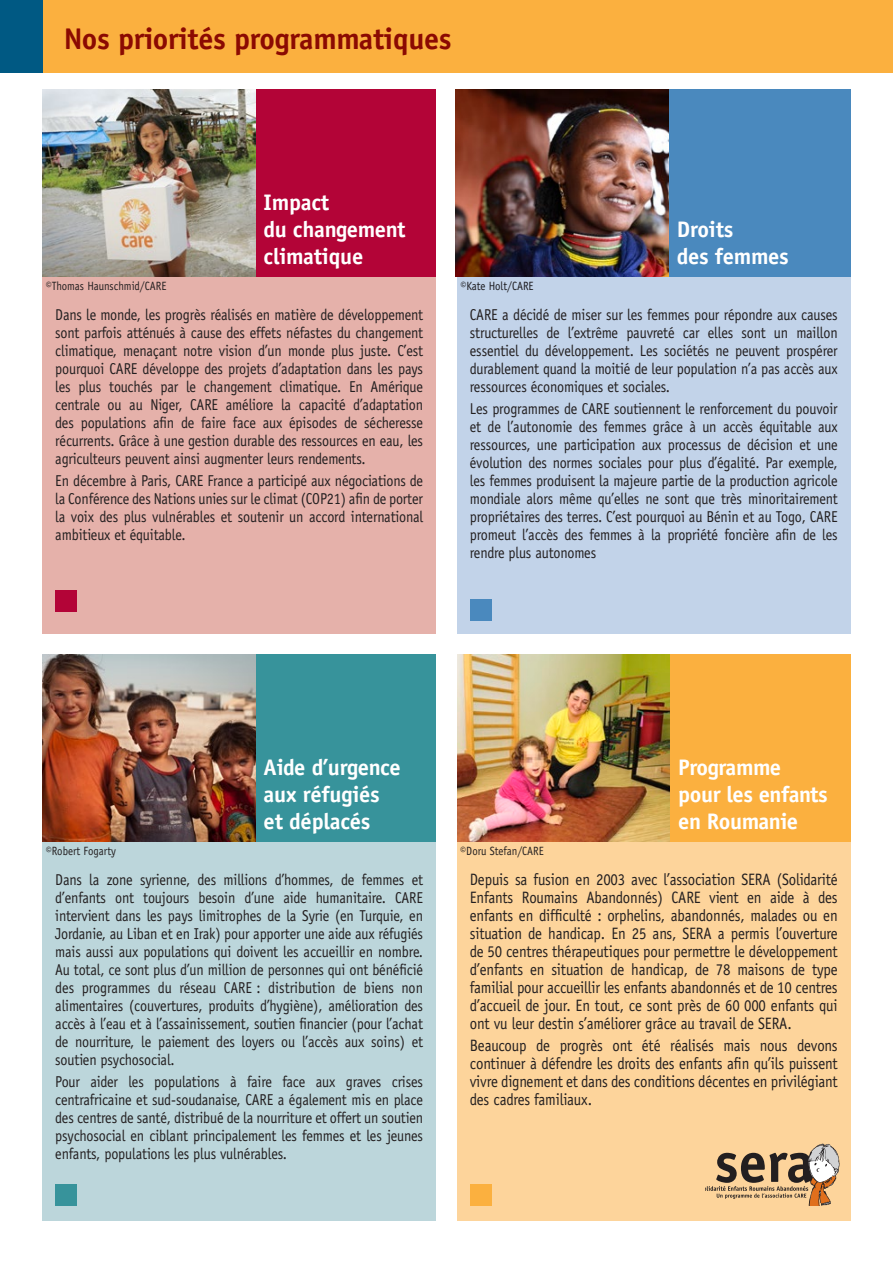
<style>
.page{position:relative;width:893px;height:1263px;background:#fff}
.page>*{position:absolute;margin:0;border:0;box-sizing:border-box;transform-origin:0 0}
.t1{font:700 30px "Officina Sans LT";letter-spacing:-.01em;color:#8b0a02}
.t2{font:700 22.5px/27px "Officina Sans LT";letter-spacing:-.01em;color:#fff}
.Body{font:16.5px/18px "Officina Sans LT";letter-spacing:-.01em;color:#231f20;text-align:justify;scale:.9 1}
.Body-2{font:15.75px/18px "Officina Sans LT";letter-spacing:-.01em;color:#231f20;text-align:justify;scale:.9 1}
.t3{font:12px "Officina Sans LT";color:#231f20;scale:.9 1}
</style>
<div class="page">
<div style="left:43px;top:276px;width:393px;height:358px;background:#e5b1aa"></div>
<div style="left:55px;top:591px;width:22px;height:21px;background:#b30437"></div>
<div style="left:457px;top:276px;width:393px;height:358px;background:#c2d3e9"></div>
<div style="left:470px;top:599px;width:21px;height:21px;background:#4a89be"></div>
<div style="left:43px;top:842px;width:393px;height:378px;background:#bcd6db"></div>
<div style="left:55px;top:1184px;width:22px;height:22px;background:#37939b"></div>
<div style="left:457px;top:842px;width:393px;height:378px;background:#fdd49b"></div>
<div style="left:470px;top:1184px;width:21px;height:22px;background:#fbb03f"></div>
<div style="left:43px;top:0;width:850px;height:72px;background:#fbb03f"></div>
<div style="left:533px;top:655px;width:317px;height:187px;background:#fbb03f"></div>
<img style="left:457px;top:655px;width:213px;height:187px">
<div style="left:0;top:0;width:43px;height:72px;background:#005983"></div>
<svg style="left:705px;top:1144px;width:134px;height:62px"></svg>
<div style="left:119px;top:89px;width:317px;height:187px;background:#b30437"></div>
<img style="left:43px;top:89px;width:212px;height:187px">
<div style="left:118px;top:655px;width:318px;height:187px;background:#37939b"></div>
<img style="left:43px;top:655px;width:212px;height:187px">
<div style="left:539px;top:89px;width:311px;height:187px;background:#4a89be"></div>
<img style="left:456px;top:89px;width:212px;height:187px">
<p class="t1" style="left:64px;top:20px;width:389px">Nos priorités programmatiques</p>
<p class="t3" style="left:46px;top:279px;width:136px">©Thomas Haunschmid/CARE</p>
<p class="t2" style="left:264px;top:188px;width:143px">Impact<br>du changement climatique</p>
<p class="Body-2" style="left:55px;top:305px;width:410px">Dans le monde, les progrès réalisés en matière de développement sont parfois atténués à cause des effets néfastes du changement climatique, menaçant notre vision d’un monde plus juste. C’est pourquoi CARE développe des projets d’adaptation dans les pays les plus touchés par le changement climatique. En Amérique centrale ou au Niger, CARE améliore la capacité d’adaptation des populations afin de faire face aux épisodes de sécheresse récurrents. Grâce à une gestion durable des ressources en eau, les agriculteurs peuvent ainsi augmenter leurs rendements.</p>
<p class="Body-2" style="left:55px;top:471px;width:410px">En décembre à Paris, CARE France a participé aux négociations de la Conférence des Nations unies sur le climat (COP21) afin de porter la voix des plus vulnérables et soutenir un accord international ambitieux et équitable.</p>
<p class="t3" style="left:460px;top:279px;width:83px">©Kate Holt/CARE</p>
<p class="t2" style="left:677px;top:215px;width:113px">Droits<br>des femmes</p>
<p class="Body-2" style="left:470px;top:305px;width:410px">CARE a décidé de miser sur les femmes pour répondre aux causes structurelles de l’extrême pauvreté car elles sont un maillon essentiel du développement. Les sociétés ne peuvent prospérer durablement quand la moitié de leur population n’a pas accès aux ressources économiques et sociales.</p>
<p class="Body-2" style="left:470px;top:399px;width:410px">Les programmes de CARE soutiennent le renforcement du pouvoir et de l’autonomie des femmes grâce à un accès équitable aux ressources, une participation aux processus de décision et une évolution des normes sociales pour plus d’égalité. Par exemple, les femmes produisent la majeure partie de la production agricole mondiale alors même qu’elles ne sont que très minoritairement propriétaires des terres. C’est pourquoi au Bénin et au Togo, CARE promeut l’accès des femmes à la propriété foncière afin de les rendre plus autonomes</p>
<p class="t2" style="left:264px;top:754px;width:139px">Aide d’urgence aux réfugiés et déplacés</p>
<p class="t2" style="left:678px;top:754px;width:151px">Programme pour les enfants en Roumanie</p>
<p class="t3" style="left:46px;top:844px;width:80px">©Robert Fogarty</p>
<p class="t3" style="left:460px;top:844px;width:94px">©Doru Stefan/CARE</p>
<p class="Body-2" style="left:55px;top:871px;width:410px">Dans la zone syrienne, des millions d’hommes, de femmes et d’enfants ont toujours besoin d’une aide humanitaire. CARE intervient dans les pays limitrophes de la Syrie (en Turquie, en Jordanie, au Liban et en Irak) pour apporter une aide aux réfugiés mais aussi aux populations qui doivent les accueillir en nombre.<br>Au total, ce sont plus d’un million de personnes qui ont bénéficié des programmes du réseau CARE : distribution de biens non alimentaires (couvertures, produits d’hygiène), amélioration des accès à l’eau et à l’assainissement, soutien financier (pour l’achat de nourriture, le paiement des loyers ou l’accès aux soins) et soutien psychosocial.</p>
<p class="Body-2" style="left:55px;top:1073px;width:410px">Pour aider les populations à faire face aux graves crises centrafricaine et sud-soudanaise, CARE a également mis en place des centres de santé, distribué de la nourriture et offert un soutien psychosocial en ciblant principalement les femmes et les jeunes enfants, populations les plus vulnérables.</p>
<p class="Body" style="left:470px;top:870px;width:410px">Depuis sa fusion en 2003 avec l’association SERA (Solidarité Enfants Roumains Abandonnés) CARE vient en aide à des enfants en difficulté : orphelins, abandonnés, malades ou en situation de handicap. En 25 ans, SERA a permis l’ouverture de 50 centres thérapeutiques pour permettre le développement d’enfants en situation de handicap, de 78 maisons de type familial pour accueillir les enfants abandonnés et de 10 centres d’accueil de jour. En tout, ce sont près de 60 000 enfants qui ont vu leur destin s’améliorer grâce au travail de SERA.</p>
<p class="Body" style="left:470px;top:1037px;width:410px">Beaucoup de progrès ont été réalisés mais nous devons continuer à défendre les droits des enfants afin qu’ils puissent vivre dignement et dans des conditions décentes en privilégiant des cadres familiaux.</p>
</div>
